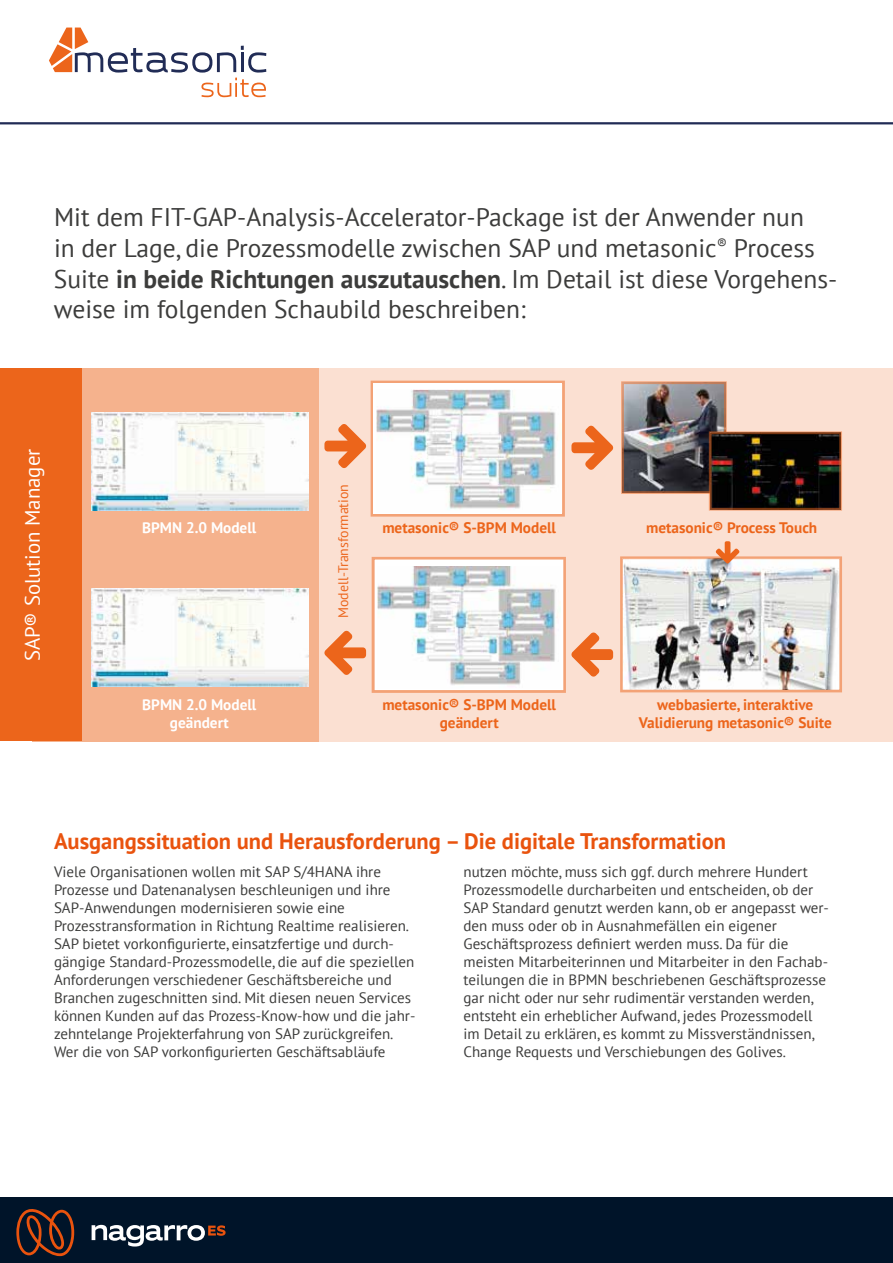
<style>
.page{position:relative;width:893px;height:1263px;background:#fff}
.page>*{position:absolute;margin:0;border:0;box-sizing:border-box;transform-origin:0 0}
.t1{font:25.5px/30.6px "PT Sans";color:#3c3c3b}
.t2{font:700 22.5px "PT Sans";color:#e9530e}
.t3{font:20.85px "PT Sans";color:#fff}
.t4{font:700 15.3px/18.3px "PT Sans";color:#ec651b;text-align:center}
.t5{font:700 15.3px/18.3px "PT Sans";color:#fff;text-align:center}
.t6{font:15px/18px "PT Sans";color:#3c3c3b}
.t7{font:13.95px "PT Sans";color:#ec651b}
.s1{font-weight:700}
</style>
<div class="page">
<div style="left:0;top:1197px;width:893px;height:66px;background:#001429"></div>
<svg style="left:49px;top:28px;width:217px;height:69px"></svg>
<hr style="left:0;top:122px;width:893px;height:2px;background:#212b55">
<svg style="left:319px;top:369px;width:574px;height:372px;background:#f8daca"></svg>
<div style="left:375px;top:559px;width:189px;height:131px;background:#fff"></div>
<div style="left:373px;top:383px;width:189px;height:131px;background:#fff"></div>
<img style="left:377px;top:566px;width:182px;height:119px">
<img style="left:377px;top:389px;width:184px;height:120px">
<div style="left:33px;top:369px;width:286px;height:372px;background:#f5b28d"></div>
<img style="left:625px;top:385px;width:98px;height:105px">
<div style="left:0;top:369px;width:81px;height:372px;background:#ec651b"></div>
<svg style="left:324px;top:424px;width:42px;height:44px;background:#f4a87e"></svg>
<svg style="left:324px;top:631px;width:42px;height:44px;background:#f4a87e"></svg>
<svg style="left:571px;top:426px;width:42px;height:44px;background:#f4a87e"></svg>
<svg style="left:571px;top:632px;width:42px;height:45px;background:#f4a980"></svg>
<img style="left:624px;top:560px;width:214px;height:128px">
<svg style="left:716px;top:541px;width:23px;height:22px"></svg>
<img style="left:713px;top:435px;width:125px;height:72px">
<img style="left:92px;top:412px;width:217px;height:98px">
<img style="left:92px;top:589px;width:217px;height:98px">
<svg style="left:16px;top:1209px;width:58px;height:47px"></svg>
<svg style="left:92px;top:1225px;width:134px;height:21px"></svg>
<p class="t1" style="left:54px;top:202px;width:785px">Mit dem FIT-GAP-Analysis-Accelerator-Package ist der Anwender nun<br>in der Lage, die Prozessmodelle zwischen SAP und metasonic<sup>®</sup> Process Suite <span class="s1">in beide Richtungen auszutauschen</span>. Im Detail ist diese Vorgehens&shy;weise im folgenden Schaubild beschreiben:</p>
<h3 class="t3" style="left:19px;top:661px;width:214px;rotate:-90deg">SAP® Solution Manager</h3>
<p class="t7" style="left:334px;top:618px;width:136px;rotate:-90deg">Modell-Transformation</p>
<p class="t5" style="left:142px;top:518px;width:116px">BPMN 2.0 Modell</p>
<p class="t4" style="left:382px;top:518px;width:175px">metasonic® S-BPM Modell</p>
<p class="t4" style="left:646px;top:518px;width:173px">metasonic® Process Touch</p>
<p class="t5" style="left:142px;top:695px;width:116px">BPMN 2.0 Modell geändert</p>
<p class="t4" style="left:382px;top:695px;width:175px">metasonic® S-BPM Modell geändert</p>
<p class="t4" style="left:639px;top:695px;width:194px">webbasierte, interaktive<br>Validierung metasonic® Suite</p>
<h2 class="t2" style="left:54px;top:826px;width:674px">Ausgangssituation und Herausforderung – Die digitale Transformation</h2>
<p class="t6" style="left:54px;top:863px;width:363px">Viele Organisationen wollen mit SAP S/4HANA ihre Prozesse und Datenanalysen beschleunigen und ihre SAP-Anwendungen modernisieren sowie eine Prozesstransformation in Richtung Realtime realisieren.<br>SAP bietet vorkonfigurierte, einsatzfertige und durch&shy;gängige Standard-Prozessmodelle, die auf die speziellen Anforderungen verschiedener Geschäftsbereiche und Branchen zugeschnitten sind. Mit diesen neuen Services können Kunden auf das Prozess-Know-how und die jahr&shy;zehntelange Projekterfahrung von SAP zurückgreifen.<br>Wer die von SAP vorkonfigurierten Geschäftsabläufe</p>
<p class="t6" style="left:463px;top:863px;width:367px">nutzen möchte, muss sich ggf. durch mehrere Hundert Prozessmodelle durcharbeiten und entscheiden, ob der SAP Standard genutzt werden kann, ob er angepasst wer&shy;den muss oder ob in Ausnahmefällen ein eigener Geschäftsprozess definiert werden muss. Da für die meisten Mitarbeiterinnen und Mitarbeiter in den Fachab&shy;teilungen die in BPMN beschriebenen Geschäftsprozesse gar nicht oder nur sehr rudimentär verstanden werden, entsteht ein erheblicher Aufwand, jedes Prozessmodell im Detail zu erklären, es kommt zu Missverständnissen, Change Requests und Verschiebungen des Golives.</p>
</div>
